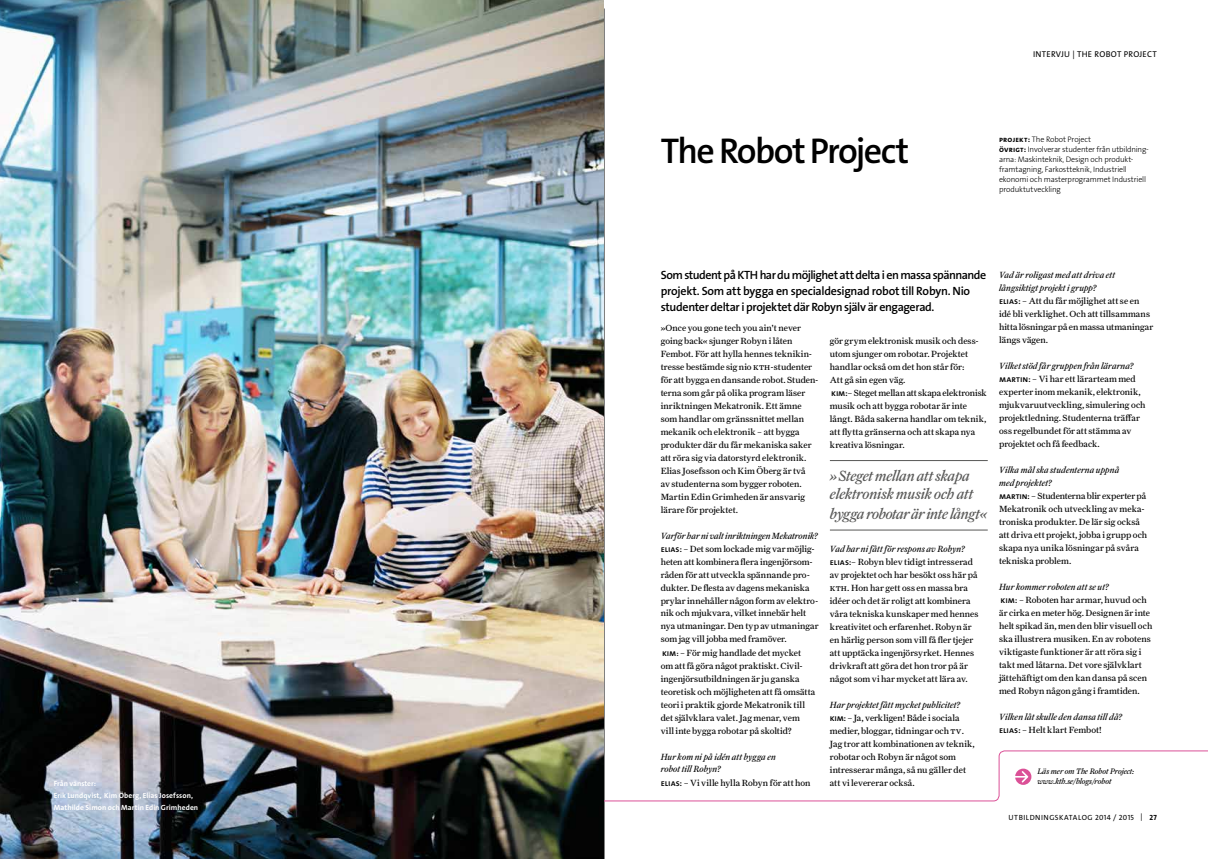
<style>
.page{position:relative;width:1208px;height:859px;background:#fff}
.page>*{position:absolute;margin:0;border:0;box-sizing:border-box;transform-origin:0 0}
.t1{font:600 36px "The Sans Os F";letter-spacing:-.045em;color:#000}
.t2{font:15px/18px "Farnham Text Regular Ital LF";letter-spacing:-.025em;color:#575756}
.t3{font:600 12px/16px "The Sans Os F";letter-spacing:-.03em;color:#000}
.t4{font:9px/13px "Farnham Text";letter-spacing:.005em;color:#000}
.t5{font:italic 9px/12px "Farnham Text";letter-spacing:.005em;color:#000}
.t6{font:8.5px "The Sans Os F";letter-spacing:.025em;color:#000}
.t7{font:300 8px/10px "The Sans Os F";letter-spacing:-.015em;color:#000}
.t8{font:italic 8px/9.5px "Farnham Text";letter-spacing:-.01em;color:#000}
.t9{font:700 7.5px/12px "The Sans Os F";letter-spacing:.005em;color:#fff}
.t10{font:7.5px "The Sans Os F";letter-spacing:.065em;color:#000}
.s1{font-weight:700}
.s2{font-family:"Farnham Text Regular SC"}
.s3{font-style:italic}
.s4{font-family:"The Sans Os F";font-weight:600}
.s5{font-family:"The Sans Os F";font-weight:700;font-size:7.5px}
.s6{font-family:"The Sans Os F";font-weight:600;font-style:normal}
.s7{font-style:normal}
</style>
<div class="page">
<hr style="left:604px;top:9px;width:1px;height:850px;background:#000">
<hr style="left:830px;top:460px;width:157px;height:1px;background:#575756">
<hr style="left:830px;top:530px;width:157px;height:1px;background:#575756">
<img style="left:0;top:0;width:604px;height:859px">
<svg style="left:603px;top:750px;width:605px;height:52px"></svg>
<p class="t9" style="left:54px;top:777px;width:146px">Från vänster:<br>Erik Lundqvist, Kim Öberg, Elias Josefsson,<br>Mathilde Simon och Martin Edin Grimheden</p>
<p class="t6" style="left:1033px;top:49px;width:125px">I NTERVJU | THE ROBOT PROJECT</p>
<h1 class="t1" style="left:660px;top:127px;width:250px">The Robot Project</h1>
<p class="t7" style="left:999px;top:134px;width:151px"><span class="s1">Projekt:</span> The Robot Project<br><span class="s1">Övrigt:</span> Involverar studenter från utbildning&shy;arna: Maskinteknik, Design och produkt&shy;framtagning, Farkostteknik, Industriell ekonomi och masterprogrammet Industriell produktutveckling</p>
<h3 class="t3" style="left:660px;top:267px;width:327px">Som student på KTH har du möjlighet att delta i en massa spännande projekt. Som att bygga en specialdesignad robot till Robyn. Nio studenter deltar i projektet där Robyn själv är engagerad.</h3>
<p class="t4" style="left:660px;top:321px;width:159px">»Once you gone tech you ain't never going back« sjunger Robyn i låten Fembot. För att hylla hennes teknikin&shy;tresse bestämde sig nio <span class="s2">kth</span>-studenter för att bygga en dansande robot. Studen&shy;terna som går på olika program läser inriktningen Mekatronik. Ett ämne som handlar om gränssnittet mellan mekanik och elektronik – att bygga produkter där du får mekaniska saker att röra sig via datorstyrd elektronik.<br>Elias Josefsson och Kim Öberg är två<br>av studenterna som bygger roboten.<br>Martin Edin Grimheden är ansvarig lärare för projektet.</p>
<p class="t4" style="left:660px;top:529px;width:159px"><span class="s3">Varför har ni valt inriktningen Mekatronik?<br></span><span class="s4">Elias:</span> – Det som lockade mig var möjlig&shy;heten att kombinera flera ingenjörsom&shy;råden för att utveckla spännande pro&shy;dukter. De flesta av dagens mekaniska prylar innehåller någon form av elektro&shy;nik och mjukvara, vilket innebär helt nya utmaningar. Den typ av utmaningar som jag vill jobba med framöver.<br><span class="s4">Kim</span><span class="s5">:</span> – För mig handlade det mycket<br>om att få göra något praktiskt. Civil&shy;ingenjörsutbildningen är ju ganska teoretisk och möjligheten att få omsätta teori i praktik gjorde Mekatronik till det självklara valet. Jag menar, vem<br>vill inte bygga robotar på skoltid?</p>
<p class="t5" style="left:660px;top:750px;width:117px">Hur kom ni på idén att bygga en robot till Robyn?</p>
<p class="t4" style="left:660px;top:776px;width:151px"><span class="s4">Elias:</span> – Vi ville hylla Robyn för att hon</p>
<p class="t4" style="left:830px;top:334px;width:158px">gör grym elektronisk musik och dess&shy;utom sjunger om robotar. Projektet handlar också om det hon står för:<br>Att gå sin egen väg.<br><span class="s4">Kim:</span>– Steget mellan att skapa elektronisk musik och att bygga robotar är inte långt. Båda sakerna handlar om teknik, att flytta gränserna och att skapa nya kreativa lösningar.</p>
<h2 class="t2" style="left:830px;top:466px;width:145px">» Steget mellan att skapa elektronisk musik och att</h2>
<h2 class="t2" style="left:830px;top:504px;width:159px">bygga robotar är inte långt«</h2>
<p class="t4" style="left:830px;top:542px;width:150px"><span class="s3">Vad har ni fått för respons av Robyn?<br></span><span class="s4">Elias:</span>– Robyn blev tidigt intresserad av projektet och har besökt oss här på <span class="s2">kth</span>. Hon har gett oss en massa bra idéer och det är roligt att kombinera våra tekniska kunskaper med hennes kreativitet och erfarenhet. Robyn är en härlig person som vill få fler tjejer att upptäcka ingenjörsyrket. Hennes drivkraft att göra det hon tror på är något som vi har mycket att lära av.</p>
<p class="t4" style="left:830px;top:698px;width:146px"><span class="s3">Har projektet fått mycket publicitet?<br></span><span class="s4">Kim:</span> – Ja, verkligen! Både i sociala medier, bloggar, tidningar och <span class="s2">tv</span>.<br>Jag tror att kombinationen av teknik, robotar och Robyn är något som intresserar många, så nu gäller det att vi levererar också.</p>
<p class="t4" style="left:999px;top:269px;width:156px"><span class="s3">Vad är roligast med att driva ett långsiktigt projekt i grupp?<br></span><span class="s4">Elias:</span> – Att du får möjlighet att se en idé bli verklighet. Och att tillsammans hitta lösningar på en massa utmaningar längs vägen.</p>
<p class="t4" style="left:999px;top:360px;width:148px"><span class="s3">Vilket stöd får gruppen från lärarna?<br></span><span class="s4">Martin:</span> – Vi har ett lärarteam med experter inom mekanik, elektronik, mjukvaruutveckling, simulering och projektledning. Studenterna träffar oss regelbundet för att stämma av projektet och få feedback.</p>
<p class="t4" style="left:999px;top:464px;width:150px"><span class="s3">Vilka mål ska studenterna uppnå<br>med projektet?<br></span><span class="s4">Martin:</span> – Studenterna blir experter på<br>Mekatronik och utveckling av meka&shy;troniska produkter. De lär sig också att driva ett projekt, jobba i grupp och skapa nya unika lösningar på svåra tekniska problem.</p>
<p class="t4" style="left:999px;top:581px;width:155px"><span class="s3">Hur kommer roboten att se ut?<br></span><span class="s4">Kim:</span> – Roboten har armar, huvud och är cirka en meter hög. Designen är inte helt spikad än, men den blir visuell och ska illustrera musiken. En av robotens viktigaste funktioner är att röra sig i takt med låtarna. Det vore självklart jättehäftigt om den kan dansa på scen med Robyn någon gång i framtiden.</p>
<p class="t5" style="left:999px;top:711px;width:125px;line-height:13px">Vilken låt skulle den dansa till då?<br><span class="s6">Elias:</span> <span class="s7">– Helt klart Fembot!</span></p>
<p class="t8" style="left:1037px;top:767px;width:98px">Läs mer om The Robot Project: www.kth.se/blogs/robot</p>
<p class="t10" style="left:1008px;top:812px;width:150px">UTBILDNINGSKATALOG 2014 / 2015 | <span class="s1">27</span></p>
</div>
